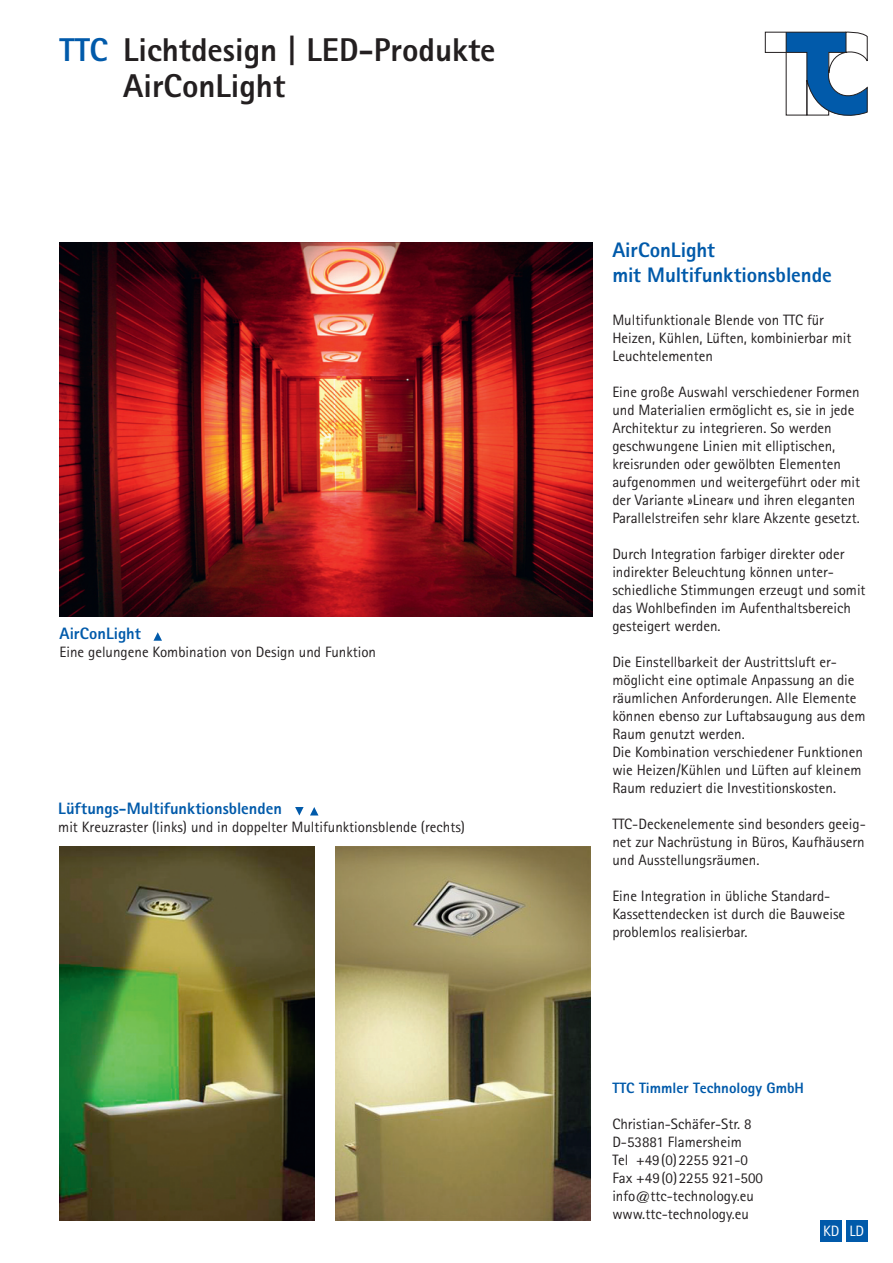
<style>
.page{position:relative;width:893px;height:1263px;background:#fff}
.page>*{position:absolute;margin:0;border:0;box-sizing:border-box;transform-origin:0 0}
.t1{font:800 33px/36px "Rotis Sans Serif Std";color:#231f20}
.t2{font:800 21px/25.2px "Rotis Sans Serif Std";letter-spacing:-.005em;color:#015aaa}
.t3{font:800 16.5px "Rotis Sans Serif Std";color:#015aaa}
.t4{font:15px/18px "Rotis Sans Serif Std";color:#231f20}
.t5{font:800 15px "Rotis Sans Serif Std";color:#015aaa}
.t6{font:15px "Rotis Sans Serif Std";color:#fff}
.s1{color:#015aaa}
</style>
<div class="page">
<div style="left:846px;top:1220px;width:21px;height:22px;background:#015aaa"></div>
<svg style="left:765px;top:31px;width:103px;height:85px"></svg>
<svg style="left:153px;top:632px;width:9px;height:9px"></svg>
<svg style="left:295px;top:807px;width:9px;height:8px"></svg>
<svg style="left:310px;top:807px;width:8px;height:8px"></svg>
<div style="left:821px;top:1220px;width:21px;height:22px;background:#015aaa"></div>
<img style="left:60px;top:242px;width:532px;height:375px">
<img style="left:336px;top:846px;width:255px;height:374px">
<img style="left:60px;top:846px;width:255px;height:374px">
<h1 class="t1" style="left:123px;top:31px;width:374px;text-indent:-64px"><span class="s1">TTC</span> Lichtdesign | LED-Produkte<br>AirConLight</h1>
<p class="t3" style="left:60px;top:623px;width:83px">AirConLight</p>
<p class="t4" style="left:60px;top:643px;width:318px">Eine gelungene Kombination von Design und Funktion</p>
<p class="t3" style="left:58px;top:798px;width:225px">Lüftungs-Multifunktionsblenden</p>
<p class="t4" style="left:58px;top:818px;width:408px">mit Kreuzraster (links) und in doppelter Multifunktionsblende (rechts)</p>
<h2 class="t2" style="left:612px;top:237px;width:221px">AirConLight<br>mit Multifunktionsblende</h2>
<p class="t4" style="left:612px;top:311px;width:241px">Multifunktionale Blende von TTC für<br>Heizen, Kühlen, Lüften, kombinierbar mit<br>Leuchtelementen</p>
<p class="t4" style="left:612px;top:383px;width:249px">Eine große Auswahl verschiedener Formen und Materialien ermöglicht es, sie in jede Architektur zu integrieren. So werden geschwungene Linien mit elliptischen, kreisrunden oder gewölbten Elementen aufgenommen und weitergeführt oder mit der Variante »Linear« und ihren eleganten Parallelstreifen sehr klare Akzente gesetzt.</p>
<p class="t4" style="left:612px;top:545px;width:255px">Durch Integration farbiger direkter oder indirekter Beleuchtung können unter&shy;schiedliche Stimmungen erzeugt und somit das Wohlbefinden im Aufenthaltsbereich gesteigert werden.</p>
<p class="t4" style="left:612px;top:653px;width:255px">Die Einstellbarkeit der Austrittsluft er&shy;möglicht eine optimale Anpassung an die räumlichen Anforderungen. Alle Elemente können ebenso zur Luftabsaugung aus dem Raum genutzt werden.<br>Die Kombination verschiedener Funktionen wie Heizen/Kühlen und Lüften auf kleinem Raum reduziert die Investitionskosten.</p>
<p class="t4" style="left:612px;top:815px;width:255px;text-align:justify">TTC-Deckenelemente sind besonders geeig&shy;net zur Nachrüstung in Büros, Kaufhäusern und Ausstellungsräumen.</p>
<p class="t4" style="left:612px;top:887px;width:234px">Eine Integration in übliche Standard-<br>Kassettendecken ist durch die Bauweise problemlos realisierbar.</p>
<p class="t5" style="left:612px;top:1079px;width:193px">TTC Timmler Technology GmbH</p>
<p class="t4" style="left:612px;top:1115px;width:152px">Christian-Schäfer-Str. 8<br>D-53881 Flamersheim<br>Tel +49(0)2255 921-0<br>Fax +49(0)2255 921-500 info@ttc-technology.eu www.ttc-technology.eu</p>
<p class="t6" style="left:823px;top:1222px;width:18px">KD</p>
<p class="t6" style="left:849px;top:1222px;width:16px">LD</p>
</div>
